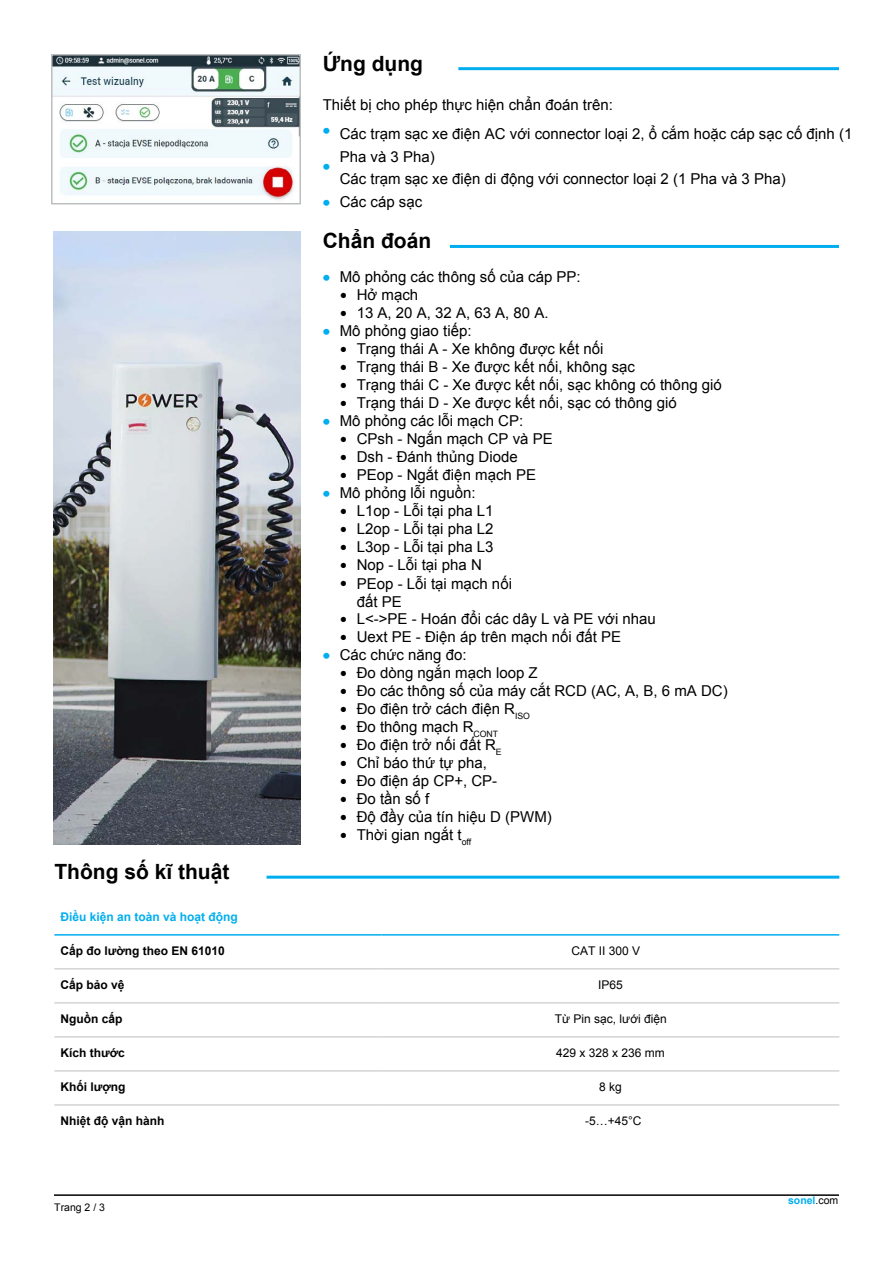
<style>
.page{position:relative;width:893px;height:1263px;background:#fff}
.page>*{position:absolute;margin:0;border:0;box-sizing:border-box;transform-origin:0 0}
.t1{font:700 21px "Arial";color:#000}
.t2{font:700 21px/36px "Arial";color:#00aeef}
.t3{font:15px/22.5px "Arial";color:#000}
.t4{font:700 12px "Arial";color:#000}
.t5{font:12px "Arial";color:#000}
.t6{font:700 12px "Arial";color:#00aeef}
.t7{font:700 10.5px "Arial";color:#00aeef}
.t8{font:10.5px "Arial";color:#000}
.s1{font-weight:700;font-size:21px;color:#00aeef}
.s2{font-size:21px}
.s3{font-weight:400;color:#000}
</style>
<div class="page">
<hr style="left:54px;top:1194px;width:785px;height:2px;background:#000">
<img style="left:54px;top:57px;width:244px;height:144px">
<div style="left:51px;top:54px;width:250px;height:150px;border:2px solid #bcbec0"></div>
<img style="left:53px;top:232px;width:247px;height:612px">
<hr style="left:450px;top:245px;width:389px;height:3px;background:#00aeef">
<hr style="left:458px;top:67px;width:381px;height:3px;background:#00aeef">
<hr style="left:54px;top:934px;width:328px;height:1px;background:#00aeef">
<hr style="left:382px;top:934px;width:457px;height:1px;background:#00aeef">
<hr style="left:54px;top:968px;width:328px;height:1px;background:#bcbec0">
<hr style="left:382px;top:968px;width:457px;height:1px;background:#bcbec0">
<hr style="left:54px;top:1002px;width:328px;height:1px;background:#bcbec0">
<hr style="left:382px;top:1002px;width:457px;height:1px;background:#bcbec0">
<hr style="left:54px;top:1036px;width:328px;height:1px;background:#bcbec0">
<hr style="left:382px;top:1036px;width:457px;height:1px;background:#bcbec0">
<hr style="left:54px;top:1070px;width:328px;height:1px;background:#bcbec0">
<hr style="left:382px;top:1070px;width:457px;height:1px;background:#bcbec0">
<hr style="left:54px;top:1104px;width:328px;height:1px;background:#bcbec0">
<hr style="left:382px;top:1104px;width:457px;height:1px;background:#bcbec0">
<hr style="left:267px;top:876px;width:572px;height:3px;background:#00aeef">
<h1 class="t1" style="left:54px;top:857px;width:177px">Thông số kĩ thuật</h1>
<h1 class="t1" style="left:323px;top:49px;width:102px">Ứng dụng</h1>
<p class="t3" style="left:323px;top:94px;width:292px">Thiết bị cho phép thực hiện chẩn đoán trên:</p>
<p class="t3" style="left:340px;top:123px;width:514px;text-indent:-17px"><span class="s1">•</span> Các trạm sạc xe điện AC với connector loại 2, ổ cắm hoặc cáp sạc cố định (1<br>Pha và 3 Pha)<br>Các trạm sạc xe điện di động với connector loại 2 (1 Pha và 3 Pha)<br>Các cáp sạc</p>
<h1 class="t2" style="left:323px;top:149px;width:9px">• •</h1>
<h1 class="t1" style="left:323px;top:226px;width:110px">Chẩn đoán</h1>
<p class="t3" style="left:323px;top:266px;width:260px"><span class="s1">•</span> Mô phỏng các thông số của cáp PP:</p>
<p class="t3" style="left:340px;top:284px;width:80px"><span class="s2">•</span> Hở mạch</p>
<p class="t3" style="left:340px;top:302px;width:210px"><span class="s2">•</span> 13 A, 20 A, 32 A, 63 A, 80 A.</p>
<p class="t3" style="left:323px;top:320px;width:150px"><span class="s1">•</span> Mô phỏng giao tiếp:</p>
<p class="t3" style="left:340px;top:338px;width:265px"><span class="s2">•</span> Trạng thái A - Xe không được kết nối</p>
<p class="t3" style="left:340px;top:356px;width:297px"><span class="s2">•</span> Trạng thái B - Xe được kết nối, không sạc</p>
<p class="t3" style="left:340px;top:374px;width:384px"><span class="s2">•</span> Trạng thái C - Xe được kết nối, sạc không có thông gió</p>
<p class="t3" style="left:340px;top:392px;width:339px"><span class="s2">•</span> Trạng thái D - Xe được kết nối, sạc có thông gió</p>
<p class="t3" style="left:323px;top:410px;width:202px"><span class="s1">•</span> Mô phỏng các lỗi mạch CP:</p>
<p class="t3" style="left:340px;top:428px;width:214px"><span class="s2">•</span> CPsh - Ngắn mạch CP và PE</p>
<p class="t3" style="left:340px;top:446px;width:179px"><span class="s2">•</span> Dsh - Đánh thủng Diode</p>
<p class="t3" style="left:340px;top:464px;width:198px"><span class="s2">•</span> PEop - Ngắt điện mạch PE</p>
<p class="t3" style="left:323px;top:482px;width:154px"><span class="s1">•</span> Mô phỏng lỗi nguồn:</p>
<p class="t3" style="left:340px;top:500px;width:155px"><span class="s2">•</span> L1op - Lỗi tại pha L1</p>
<p class="t3" style="left:340px;top:518px;width:155px"><span class="s2">•</span> L2op - Lỗi tại pha L2</p>
<p class="t3" style="left:340px;top:536px;width:155px"><span class="s2">•</span> L3op - Lỗi tại pha L3</p>
<p class="t3" style="left:340px;top:554px;width:144px"><span class="s2">•</span> Nop - Lỗi tại pha N</p>
<p class="t3" style="left:357px;top:575px;width:157px;line-height:18px;text-indent:-17px"><span class="s2">•</span> PEop - Lỗi tại mạch nối đất PE</p>
<p class="t3" style="left:340px;top:608px;width:318px"><span class="s2">•</span> L&lt;-&gt;PE - Hoán đổi các dây L và PE với nhau</p>
<p class="t3" style="left:340px;top:626px;width:283px"><span class="s2">•</span> Uext PE - Điện áp trên mạch nối đất PE</p>
<p class="t3" style="left:323px;top:644px;width:145px"><span class="s1">•</span> Các chức năng đo:</p>
<p class="t3" style="left:340px;top:662px;width:199px"><span class="s2">•</span> Đo dòng ngắn mạch loop Z</p>
<p class="t3" style="left:340px;top:680px;width:389px"><span class="s2">•</span> Đo các thông số của máy cắt RCD (AC, A, B, 6 mA DC)</p>
<p class="t3" style="left:340px;top:698px;width:192px"><span class="s2">•</span> Đo điện trở cách điện R<sub>ISO</sub></p>
<p class="t3" style="left:340px;top:716px;width:160px"><span class="s2">•</span> Đo thông mạch R<sub>CONT</sub></p>
<p class="t3" style="left:340px;top:734px;width:163px"><span class="s2">•</span> Đo điện trở nối đất R<sub>E</sub></p>
<p class="t3" style="left:340px;top:752px;width:149px"><span class="s2">•</span> Chỉ báo thứ tự pha,</p>
<p class="t3" style="left:340px;top:770px;width:159px"><span class="s2">•</span> Đo điện áp CP+, CP-</p>
<p class="t3" style="left:340px;top:788px;width:91px"><span class="s2">•</span> Đo tần số f</p>
<p class="t3" style="left:340px;top:806px;width:214px"><span class="s2">•</span> Độ đầy của tín hiệu D (PWM)</p>
<p class="t3" style="left:340px;top:824px;width:133px"><span class="s2">•</span> Thời gian ngắt t<sub>off</sub></p>
<p class="t6" style="left:60px;top:908px;width:179px">Điều kiện an toàn và hoạt động</p>
<p class="t4" style="left:60px;top:942px;width:166px">Cấp đo lường theo EN 61010</p>
<p class="t5" style="left:571px;top:942px;width:70px">CAT II 300 V</p>
<p class="t4" style="left:60px;top:976px;width:66px">Cấp bảo vệ</p>
<p class="t5" style="left:598px;top:977px;width:26px">IP65</p>
<p class="t4" style="left:60px;top:1010px;width:64px">Nguồn cấp</p>
<p class="t5" style="left:555px;top:1011px;width:113px">Từ Pin sạc, lưới điện</p>
<p class="t4" style="left:60px;top:1044px;width:66px">Kích thước</p>
<p class="t5" style="left:556px;top:1045px;width:110px">429 x 328 x 236 mm</p>
<p class="t4" style="left:60px;top:1078px;width:67px">Khối lượng</p>
<p class="t5" style="left:599px;top:1079px;width:24px">8 kg</p>
<p class="t4" style="left:60px;top:1112px;width:106px">Nhiệt độ vận hành</p>
<p class="t5" style="left:585px;top:1113px;width:58px">-5…+45°C</p>
<p class="t8" style="left:54px;top:1199px;width:52px">Trang 2 / 3</p>
<p class="t7" style="left:788px;top:1193px;width:52px">sonel<span class="s3">.com</span></p>
</div>
